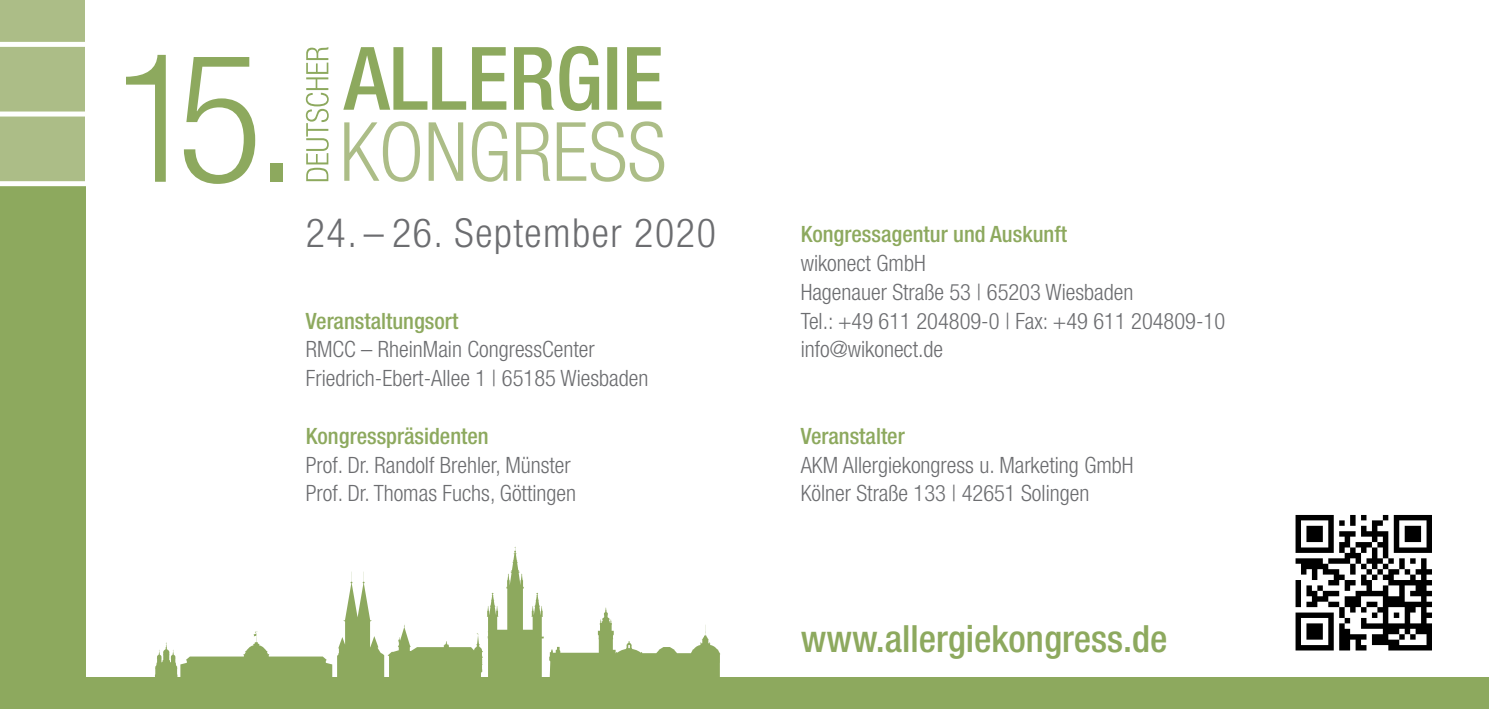
<style>
.page{position:relative;width:1489px;height:709px;background:#fff}
.page>*{position:absolute;margin:0;border:0;box-sizing:border-box;transform-origin:0 0}
.t1{font:300 condensed 179.25px "Helvetica Neue LT Std";color:#8da95e}
.t2{font:300 condensed 40px "Helvetica Neue LT Std";letter-spacing:.04em;color:#6c6d70}
.t3{font:500 condensed 37.5px "Helvetica Neue LT Std";color:#8da95e}
.t4{font:300 condensed 22.5px/28.8px "Helvetica Neue LT Std";color:#6c6d70}
.t5{font:500 condensed 22.5px "Helvetica Neue LT Std";color:#8da95e}
</style>
<div class="page">
<img style="left:1295px;top:515px;width:137px;height:136px">
<svg style="left:306px;top:47px;width:23px;height:134px"></svg>
<svg style="left:343px;top:46px;width:318px;height:65px"></svg>
<svg style="left:344px;top:121px;width:320px;height:61px"></svg>
<div style="left:0;top:677px;width:1488px;height:32px;background:#8da95e"></div>
<svg style="left:155px;top:546px;width:565px;height:131px"></svg>
<div style="left:0;top:0;width:84px;height:709px;background:#acbd87"></div>
<div style="left:0;top:186px;width:85px;height:523px;background:#8da95e"></div>
<div style="left:0;top:42px;width:89px;height:5px;background:#fff"></div>
<div style="left:0;top:111px;width:89px;height:5px;background:#fff"></div>
<div style="left:0;top:181px;width:90px;height:5px;background:#fff"></div>
<h1 class="t1" style="left:114px;top:16px;width:186px">15.</h1>
<h2 class="t2" style="left:306px;top:209px;width:411px">24. – 26. September 2020</h2>
<p class="t5" style="left:306px;top:307px;width:154px">Veranstaltungsort</p>
<p class="t4" style="left:306px;top:335px;width:344px">RMCC – RheinMain CongressCenter<br>Friedrich-Ebert-Allee 1 | 65185 Wiesbaden</p>
<p class="t5" style="left:306px;top:422px;width:184px">Kongresspräsidenten</p>
<p class="t4" style="left:306px;top:450px;width:272px">Prof. Dr. Randolf Brehler, Münster<br>Prof. Dr. Thomas Fuchs, Göttingen</p>
<p class="t5" style="left:800px;top:221px;width:268px">Kongressagentur und Auskunft</p>
<p class="t4" style="left:800px;top:249px;width:426px">wikonect GmbH<br>Hagenauer Straße 53 | 65203 Wiesbaden<br>Tel.: +49 611 204809-0 | Fax: +49 611 204809-10 info@wikonect.de</p>
<p class="t5" style="left:800px;top:422px;width:106px">Veranstalter</p>
<p class="t4" style="left:800px;top:450px;width:334px">AKM Allergiekongress u. Marketing GmbH<br>Kölner Straße 133 | 42651 Solingen</p>
<h3 class="t3" style="left:800px;top:616px;width:368px">www.allergiekongress.de</h3>
</div>
